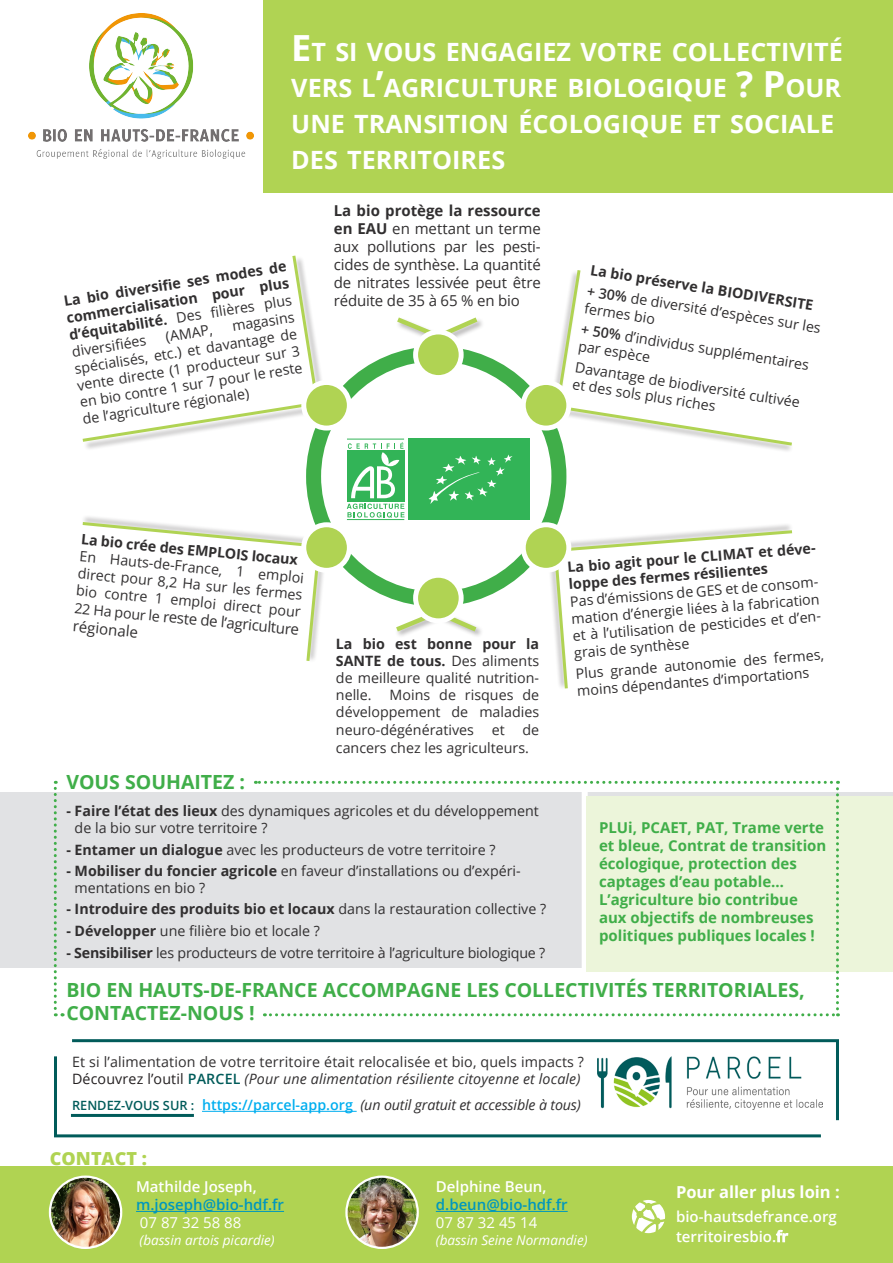
<style>
.page{position:relative;width:893px;height:1263px;background:#fff}
.page>*{position:absolute;margin:0;border:0;box-sizing:border-box;transform-origin:0 0}
.t1{font:700 25.2px/36px "Open Sans";color:#fff}
.t2{font:700 19.5px "Open Sans";color:#40ae49}
.t3{font:800 18px "Open Sans";color:#b0d352}
.t4{font:700 16.5px "Open Sans";color:#fff}
.t5{font:700 15px/18px "Open Sans";color:#40ae49}
.t6{font:15px/18px "Open Sans";letter-spacing:-.01em;color:#312f30;text-align:justify}
.t7{font:600 15px/18px "Open Sans";color:#0097bd}
.t8{font:600 15px/19.5px "Open Sans";color:#fff}
.t9{font:14.25px/17.1px "Open Sans";color:#312f30}
.t10{font:700 14.25px/17.1px "Open Sans";color:#312f30;text-align:justify}
.t11{font:italic 14.25px "Open Sans";letter-spacing:.01em;color:#312f30}
.t12{font:italic 14.25px "Open Sans";letter-spacing:-.01em;color:#312f30}
.t13{font:italic 13.5px "Open Sans";color:#fff}
.s1{font-size:36px}
.s2{font-weight:400}
.s3{font-weight:700}
.s4{font-weight:600}
.s5{font-style:normal;color:#231f20}
.s6{font-weight:600;font-style:normal;color:#015b5a}
.s7{font-weight:600;font-style:normal;font-size:12.75px;color:#015b5a}
.s8{font-weight:600;font-style:normal;color:#00aeef}
.s9{color:#fff}
.s10{font-weight:400;color:#fff}
</style>
<div class="page">
<div style="left:0;top:793px;width:893px;height:175px;background:#e1e2e4"></div>
<div style="left:547px;top:523px;width:246px;height:167px;background:#231f20;opacity:.35"></div>
<svg style="left:552px;top:528px;width:241px;height:162px"></svg>
<svg style="left:555px;top:270px;width:237px;height:177px"></svg>
<svg style="left:396px;top:617px;width:85px;height:18px"></svg>
<div style="left:81px;top:515px;width:247px;height:147px;background:#231f20;opacity:.35"></div>
<svg style="left:81px;top:520px;width:241px;height:142px"></svg>
<svg style="left:397px;top:317px;width:85px;height:21px"></svg>
<div style="left:83px;top:256px;width:245px;height:194px;background:#231f20;opacity:.35"></div>
<svg style="left:82px;top:255px;width:239px;height:189px"></svg>
<div style="left:264px;top:0;width:629px;height:192px;background:#b0d353"></div>
<div style="left:306px;top:346px;width:260px;height:261px;border:15px solid #40ae49;border-radius:50%"></div>
<div style="left:416px;top:332px;width:45px;height:45px;background:#b0d353;border-radius:50%"></div>
<div style="left:413px;top:329px;width:51px;height:51px;border:5px solid #fff;border-radius:50%"></div>
<div style="left:416px;top:575px;width:45px;height:46px;background:#b0d353;border-radius:50%"></div>
<div style="left:413px;top:573px;width:51px;height:50px;border:5px solid #fff;border-radius:50%"></div>
<div style="left:523px;top:382px;width:46px;height:46px;background:#b0d353;border-radius:50%"></div>
<div style="left:521px;top:380px;width:50px;height:50px;border:5px solid #fff;border-radius:50%"></div>
<div style="left:523px;top:525px;width:46px;height:45px;background:#b0d353;border-radius:50%"></div>
<div style="left:521px;top:522px;width:50px;height:51px;border:5px solid #fff;border-radius:50%"></div>
<div style="left:304px;top:382px;width:45px;height:46px;background:#b0d353;border-radius:50%"></div>
<div style="left:301px;top:380px;width:51px;height:50px;border:5px solid #fff;border-radius:50%"></div>
<div style="left:304px;top:525px;width:45px;height:45px;background:#b0d353;border-radius:50%"></div>
<div style="left:301px;top:522px;width:51px;height:51px;border:5px solid #fff;border-radius:50%"></div>
<div style="left:0;top:1166px;width:893px;height:97px;background:#b0d352"></div>
<hr style="left:136px;top:1211px;width:148px;height:1px;background:#0097bd">
<hr style="left:436px;top:1211px;width:132px;height:1px;background:#0097bd">
<img style="left:50px;top:1177px;width:71px;height:71px;border-radius:36px">
<div style="left:49px;top:1175px;width:73px;height:74px;border:2px solid #fff;border-radius:50%"></div>
<img style="left:346px;top:1177px;width:72px;height:71px;border-radius:36px">
<div style="left:345px;top:1175px;width:74px;height:74px;border:2px solid #fff;border-radius:50%"></div>
<svg style="left:632px;top:1200px;width:33px;height:33px"></svg>
<svg style="left:346px;top:438px;width:59px;height:83px"></svg>
<hr style="left:347px;top:439px;width:57px;height:1px;background:#32b457">
<hr style="left:347px;top:519px;width:57px;height:1px;background:#32b457">
<svg style="left:347px;top:504px;width:58px;height:14px"></svg>
<svg style="left:347px;top:450px;width:57px;height:51px"></svg>
<svg style="left:348px;top:442px;width:55px;height:56px"></svg>
<div style="left:408px;top:439px;width:122px;height:81px;background:#32b457"></div>
<svg style="left:428px;top:455px;width:84px;height:49px"></svg>
<svg style="left:72px;top:1039px;width:767px;height:82px"></svg>
<svg style="left:54px;top:1053px;width:770px;height:85px"></svg>
<div style="left:587px;top:796px;width:306px;height:175px;background:#ecf5da"></div>
<svg style="left:54px;top:781px;width:9px;height:235px"></svg>
<svg style="left:255px;top:781px;width:584px;height:235px"></svg>
<img style="left:29px;top:14px;width:224px;height:144px">
<p class="t1" style="left:291px;top:33px;width:553px"><span class="s1">E</span>T SI VOUS ENGAGIEZ VOTRE COLLECTIVITÉ<br>VERS L<span class="s1">’</span>AGRICULTURE BIOLOGIQUE <span class="s1">? P</span>OUR<br>UNE TRANSITION ÉCOLOGIQUE ET SOCIALE<br>DES TERRITOIRES</p>
<p class="t10" style="left:63px;top:292px;width:227px;rotate:-9deg">La bio diversifi e ses modes de commercialisation pour plus d’équitabilité. <span class="s2">Des fi lières plus diversifi ées</span></p>
<p class="t9" style="left:71px;top:343px;width:227px;text-align:justify;text-indent:162px;rotate:-9deg">magasins spécialisés, etc.) et davantage de vente directe (1 producteur sur 3 en bio contre 1 sur 7 pour le reste de l’agriculture régionale)</p>
<p class="t9" style="left:164px;top:328px;width:49px;rotate:-9deg">(AMAP,</p>
<p class="t6" style="left:334px;top:201px;width:208px"><span class="s3">La bio protège la ressource en EAU</span> en mettant un terme aux pollutions par les pesti&shy;cides de synthèse. La quantité de nitrates lessivée peut être réduite de 35 à 65 % en bio</p>
<p class="t10" style="left:592px;top:261px;width:227px;rotate:9deg">La bio préserve la BIODIVERSITE</p>
<p class="t9" style="left:589px;top:282px;width:238px;rotate:9deg"><span class="s4">+ 30%</span> de diversité d’espèces sur les fermes bio</p>
<p class="t9" style="left:583px;top:320px;width:232px;rotate:9deg"><span class="s4">+ 50%</span> d’individus supplémentaires par espèce</p>
<p class="t9" style="left:577px;top:358px;width:229px;rotate:9deg">Davantage de biodiversité cultivée et des sols plus riches</p>
<p class="t10" style="left:82px;top:531px;width:219px;rotate:5deg">La bio crée des EMPLOIS locaux</p>
<p class="t9" style="left:80px;top:548px;width:227px;text-align:justify;rotate:5deg">En Hauts-de-France, 1 emploi direct pour 8,2 Ha sur les fermes bio contre 1 emploi direct pour 22 Ha pour le</p>
<p class="t6" style="left:164px;top:606px;width:138px;rotate:6deg">reste de l’agriculture</p>
<p class="t6" style="left:74px;top:616px;width:67px;rotate:6deg">régionale</p>
<p class="t9" style="left:336px;top:635px;width:205px;text-align:justify"><span class="s3">La bio est bonne pour la SANTE de tous.</span> Des aliments de meilleure qualité nutrition&shy;nelle.</p>
<p class="t9" style="left:336px;top:686px;width:205px;line-height:17.7px;text-align:justify;text-indent:54px">Moins de risques de développement de maladies neuro-dégénératives et de cancers chez les agriculteurs.</p>
<p class="t10" style="left:567px;top:559px;width:253px;rotate:-5deg">La bio agit pour le CLIMAT et déve&shy;loppe des fermes résilientes</p>
<p class="t9" style="left:569px;top:593px;width:253px;rotate:-5deg">Pas d’émissions de GES et de consom&shy;mation d’énergie liées à la fabrication et à l’utilisation de pesticides et d’en&shy;grais de synthèse</p>
<p class="t9" style="left:575px;top:666px;width:250px;rotate:-5deg">Plus grande autonomie des fermes, moins dépendantes d’importations</p>
<p class="t2" style="left:66px;top:768px;width:180px">VOUS SOUHAITEZ :</p>
<p class="t9" style="left:75px;top:802px;width:466px;text-indent:-8px"><span class="s3">- Faire l’état des lieux</span> des dynamiques agricoles et du développement de la bio sur votre territoire ?</p>
<p class="t9" style="left:66px;top:840px;width:431px"><span class="s3">- Entamer un dialogue</span> avec les producteurs de votre territoire ?</p>
<p class="t9" style="left:75px;top:862px;width:448px;text-indent:-8px"><span class="s3">- Mobiliser du foncier agricole</span> en faveur d’installations ou d’expéri&shy;mentations en bio ?</p>
<p class="t10" style="left:66px;top:900px;width:481px">- Introduire des produits bio et locaux <span class="s2">dans la restauration collective ?</span></p>
<p class="t9" style="left:66px;top:922px;width:255px"><span class="s3">- Développer</span> une filière bio et locale ?</p>
<p class="t9" style="left:66px;top:944px;width:480px"><span class="s3">- Sensibiliser</span> les producteurs de votre territoire à l’agriculture biologique ?</p>
<p class="t2" style="left:66px;top:976px;width:740px">BIO EN HAUTS-DE-FRANCE ACCOMPAGNE LES COLLECTIVITÉS TERRITORIALES,</p>
<p class="t2" style="left:66px;top:999px;width:190px">CONTACTEZ-NOUS !</p>
<p class="t5" style="left:599px;top:818px;width:229px">PLUi, PCAET, PAT, Trame verte et bleue, Contrat de transition écologique, protection des captages d’eau potable…<br>L’agriculture bio contribue aux objectifs de nombreuses politiques publiques locales !</p>
<p class="t9" style="left:72px;top:1053px;width:513px">Et si l’alimentation de votre territoire était relocalisée et bio, quels impacts ?</p>
<p class="t11" style="left:72px;top:1069px;width:510px"><span class="s5">Découvrez l’outil</span> <span class="s6">PARCEL</span> (Pour une alimentation résiliente citoyenne et locale)</p>
<p class="t12" style="left:72px;top:1095px;width:510px"><span class="s7">RENDEZ-VOUS SUR :</span> <span class="s8">https://parcel-app.org</span> (un outil gratuit et accessible à tous)</p>
<p class="t3" style="left:50px;top:1145px;width:98px">CONTACT :</p>
<p class="t7" style="left:136px;top:1177px;width:149px"><span class="s9">Mathilde Joseph, </span>m.joseph@bio-hdf.fr<br><span class="s10">07 87 32 58 88</span></p>
<p class="t13" style="left:140px;top:1230px;width:137px">(bassin artois picardie)</p>
<p class="t7" style="left:436px;top:1177px;width:133px"><span class="s9">Delphine Beun, </span>d.beun@bio-hdf.fr<br><span class="s10">07 87 32 45 14</span></p>
<p class="t13" style="left:436px;top:1230px;width:153px">(bassin Seine Normandie)</p>
<p class="t4" style="left:676px;top:1181px;width:165px">Pour aller plus loin :</p>
<p class="t8" style="left:676px;top:1207px;width:162px">bio-hautsdefrance.org territoiresbio.fr</p>
</div>
